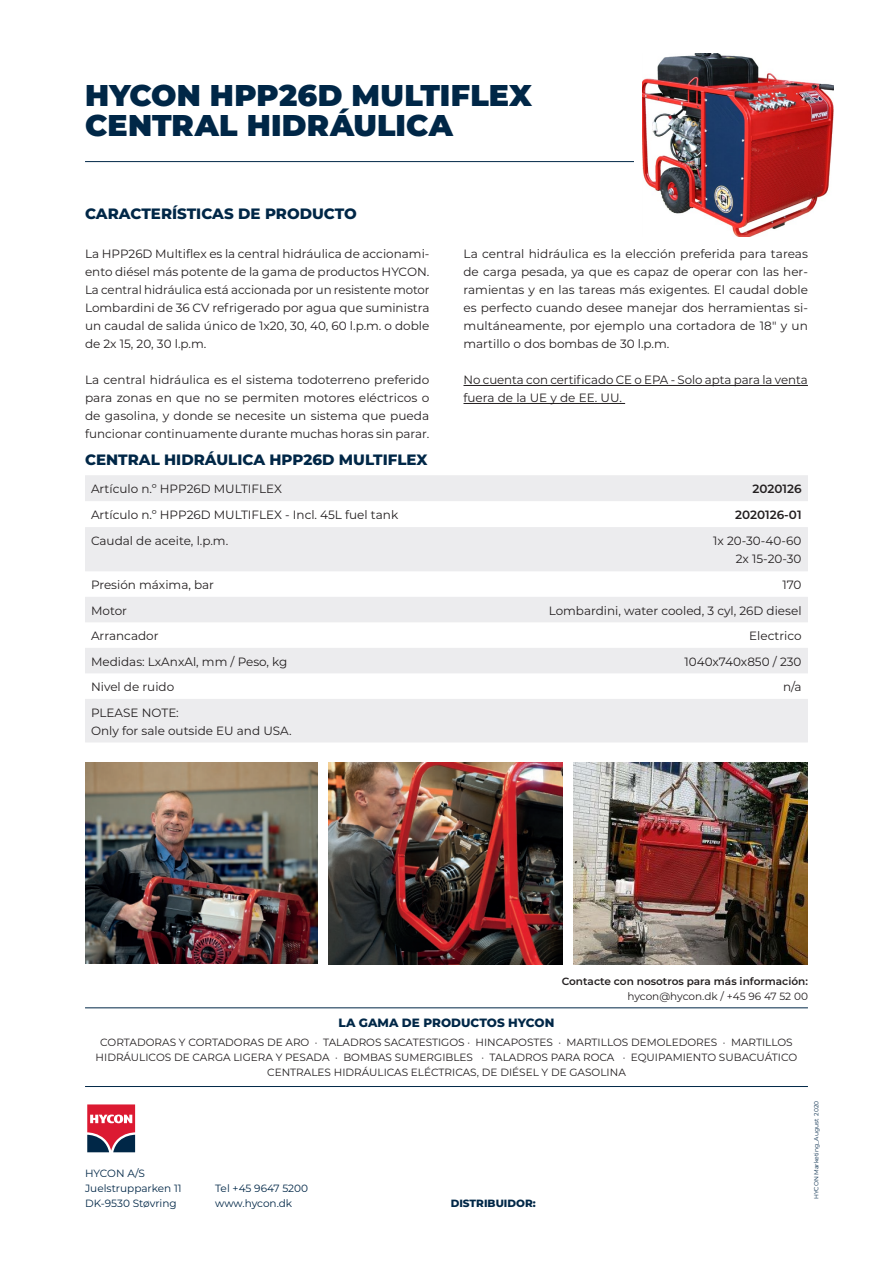
<style>
.page{position:relative;width:893px;height:1263px;background:#fff}
.page>*{position:absolute;margin:0;border:0;box-sizing:border-box;transform-origin:0 0}
.HYCON_Header{font:900 30px "Montserrat";letter-spacing:.01em;color:#002747}
.t1{font:800 15px "Montserrat";color:#002747}
.HYCON_Body{font:12px/18px "Montserrat";color:#231f20;text-align:justify}
.HYCON_Infotext{font:800 12px "Montserrat";color:#002747}
.HYCON_Body-2{font:600 12px "Montserrat";letter-spacing:-.005em;color:#231f20}
.HYCON_Infotext-2{font:10.5px/15px "Montserrat";color:#231f20;text-align:center}
.t2{font:10.5px "Montserrat";color:#002747}
.HYCON_Infotext-3{font:600 10.5px "Montserrat";color:#231f20}
.t3{font:800 10.5px "Montserrat";color:#002747}
.t4{font:6px "Montserrat";color:#002747}
</style>
<div class="page">
<hr style="left:85px;top:161px;width:723px;height:1px;background:#002747">
<hr style="left:85px;top:1007px;width:723px;height:1px;background:#002747">
<hr style="left:85px;top:1086px;width:723px;height:1px;background:#002747">
<img style="left:328px;top:762px;width:234px;height:202px">
<img style="left:573px;top:762px;width:235px;height:202px">
<img style="left:85px;top:762px;width:233px;height:202px">
<div style="left:635px;top:116px;width:172px;height:87px;background:#fff"></div>
<hr style="left:463px;top:385px;width:345px;height:1px;background:#231f20">
<hr style="left:463px;top:403px;width:162px;height:1px;background:#231f20">
<img style="left:642px;top:53px;width:191px;height:183px">
<svg style="left:87px;top:1104px;width:49px;height:49px;background:#ae4d61"></svg>
<svg style="left:85px;top:475px;width:723px;height:96px;fill:#ececee"></svg>
<svg style="left:85px;top:597px;width:723px;height:145px;fill:#ececee"></svg>
<p class="HYCON_Header" style="left:85px;top:73px;width:449px">HYCON HPP26D MULTIFLEX</p>
<p class="HYCON_Header" style="left:85px;top:103px;width:369px">CENTRAL HIDRÁULICA</p>
<p class="t1" style="left:85px;top:202px;width:273px">CARACTERÍSTICAS DE PRODUCTO</p>
<p class="HYCON_Body" style="left:85px;top:245px;width:346px">La HPP26D Multiflex es la central hidráulica de accionami&shy;ento diésel más potente de la gama de productos HYCON.<br>La central hidráulica está accionada por un resistente motor Lombardini de 36 CV refrigerado por agua que suministra un caudal de salida único de 1x20, 30, 40, 60 l.p.m. o doble de 2x 15, 20, 30 l.p.m.</p>
<p class="HYCON_Body" style="left:85px;top:371px;width:346px">La central hidráulica es el sistema todoterreno preferido para zonas en que no se permiten motores eléctricos o de gasolina, y donde se necesite un sistema que pueda funcionar continuamente durante muchas horas sin parar.</p>
<p class="HYCON_Body" style="left:463px;top:245px;width:346px">La central hidráulica es la elección preferida para tareas de carga pesada, ya que es capaz de operar con las her&shy;ramientas y en las tareas más exigentes. El caudal doble es perfecto cuando desee manejar dos herramientas si&shy;multáneamente, por ejemplo una cortadora de 18" y un martillo o dos bombas de 30 l.p.m.</p>
<p class="HYCON_Body" style="left:463px;top:371px;width:346px">No cuenta con certificado CE o EPA - Solo apta para la venta fuera de la UE y de EE. UU.</p>
<p class="t1" style="left:85px;top:449px;width:344px">CENTRAL HIDRÁULICA HPP26D MULTIFLEX</p>
<p class="HYCON_Body" style="left:91px;top:479px;width:192px">Artículo n.º HPP26D MULTIFLEX</p>
<p class="HYCON_Body-2" style="left:753px;top:480px;width:50px">2020126</p>
<p class="HYCON_Body" style="left:91px;top:505px;width:309px">Artículo n.º HPP26D MULTIFLEX - Incl. 45L fuel tank</p>
<p class="HYCON_Body-2" style="left:735px;top:506px;width:68px">2020126-01</p>
<p class="HYCON_Body" style="left:91px;top:531px;width:139px">Caudal de aceite, l.p.m.</p>
<p class="HYCON_Body" style="left:713px;top:531px;width:90px">1x 20-30-40-60</p>
<p class="HYCON_Body" style="left:736px;top:549px;width:67px">2x 15-20-30</p>
<p class="HYCON_Body" style="left:91px;top:576px;width:125px">Presión máxima, bar</p>
<p class="HYCON_Body" style="left:782px;top:576px;width:21px">170</p>
<p class="HYCON_Body" style="left:91px;top:601px;width:37px">Motor</p>
<p class="HYCON_Body" style="left:549px;top:601px;width:254px">Lombardini, water cooled, 3 cyl, 26D diesel</p>
<p class="HYCON_Body" style="left:91px;top:627px;width:69px">Arrancador</p>
<p class="HYCON_Body" style="left:749px;top:627px;width:54px">Electrico</p>
<p class="HYCON_Body" style="left:91px;top:652px;width:198px">Medidas: LxAnxAl, mm / Peso, kg</p>
<p class="HYCON_Body" style="left:684px;top:652px;width:119px">1040x740x850 / 230</p>
<p class="HYCON_Body" style="left:91px;top:678px;width:85px">Nivel de ruido</p>
<p class="HYCON_Body" style="left:783px;top:678px;width:20px">n/a</p>
<p class="HYCON_Body" style="left:91px;top:703px;width:202px">PLEASE NOTE:<br>Only for sale outside EU and USA.</p>
<p class="HYCON_Infotext-3" style="left:562px;top:974px;width:248px">Contacte con nosotros para más información:</p>
<p class="HYCON_Infotext-2" style="left:627px;top:988px;width:182px">hycon@hycon.dk / +45 96 47 52 00</p>
<p class="HYCON_Infotext" style="left:339px;top:1014px;width:217px">LA GAMA DE PRODUCTOS HYCON</p>
<p class="HYCON_Infotext-2" style="left:96px;top:1035px;width:703px">CORTADORAS Y CORTADORAS DE ARO · TALADROS SACATESTIGOS · HINCAPOSTES · MARTILLOS DEMOLEDORES · MARTILLOS<br>HIDRÁULICOS DE CARGA LIGERA Y PESADA · BOMBAS SUMERGIBLES · TALADROS PARA ROCA · EQUIPAMIENTO SUBACUÁTICO<br>CENTRALES HIDRÁULICAS ELÉCTRICAS, DE DIÉSEL Y DE GASOLINA</p>
<p class="t2" style="left:85px;top:1166px;width:61px">HYCON A/S</p>
<p class="t2" style="left:85px;top:1181px;width:98px">Juelstrupparken 11</p>
<p class="t2" style="left:85px;top:1196px;width:93px">DK-9530 Støvring</p>
<p class="t2" style="left:215px;top:1181px;width:94px">Tel +45 9647 5200</p>
<p class="t2" style="left:215px;top:1196px;width:78px">www.hycon.dk</p>
<p class="t3" style="left:451px;top:1195px;width:87px">DISTRIBUIDOR:</p>
<p class="t4" style="left:812px;top:1199px;width:100px;rotate:-90deg">HYCON Marketing_August 2020</p>
</div>
